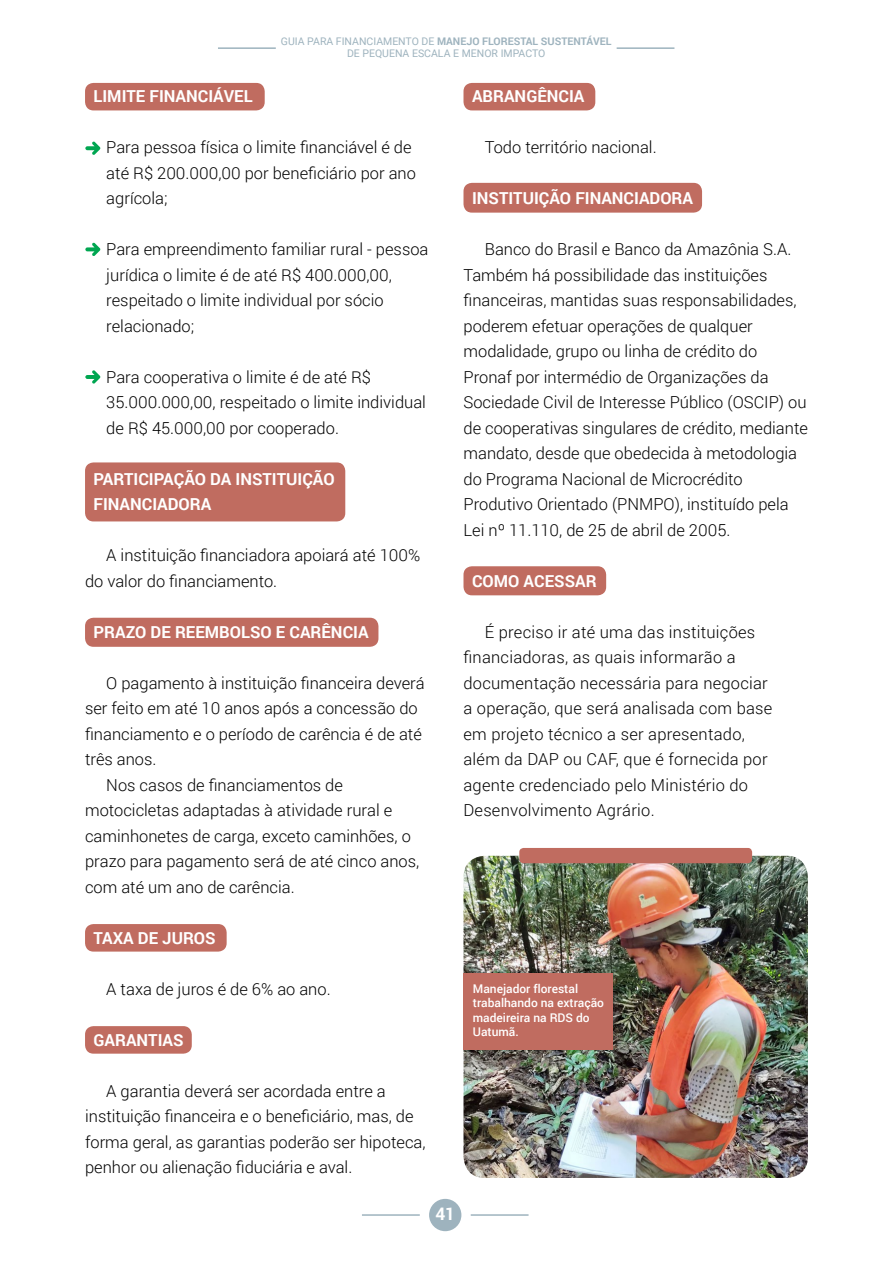
<style>
.page{position:relative;width:893px;height:1263px;background:#fff}
.page>*{position:absolute;margin:0;border:0;box-sizing:border-box;transform-origin:0 0}
.t1{font:700 17.25px "Roboto";color:#fff}
.t2{font:300 16.5px/25.5px "Roboto";color:#000}
.t3{font:700 16.5px "Roboto";color:#fff}
.t4{font:500 12px/14.4px "Roboto";color:#fff}
.t5{font:10.5px/12px "Roboto";color:#9eb3be;text-align:center}
.s1{font-weight:700}
</style>
<div class="page">
<div style="left:429px;top:1199px;width:32px;height:32px;background:#9eb3be;border-radius:50%"></div>
<hr style="left:471px;top:1214px;width:58px;height:2px;background:#9eb3be">
<hr style="left:362px;top:1214px;width:58px;height:2px;background:#9eb3be">
<hr style="left:617px;top:47px;width:57px;height:2px;background:#9eb3be">
<hr style="left:218px;top:47px;width:58px;height:2px;background:#9eb3be">
<div style="left:463px;top:566px;width:143px;height:29px;background:#c06c60;border-radius:9px"></div>
<div style="left:463px;top:83px;width:132px;height:27px;background:#c06c60;border-radius:9px"></div>
<div style="left:463px;top:183px;width:239px;height:30px;background:#c06c60;border-radius:9px"></div>
<div style="left:85px;top:924px;width:142px;height:27px;background:#c06c60;border-radius:9px"></div>
<div style="left:85px;top:1026px;width:107px;height:28px;background:#c06c60;border-radius:9px"></div>
<div style="left:85px;top:618px;width:293px;height:29px;background:#c06c60;border-radius:9px"></div>
<div style="left:85px;top:462px;width:260px;height:59px;background:#c06c60;border-radius:9px"></div>
<div style="left:85px;top:83px;width:180px;height:27px;background:#c06c60;border-radius:9px"></div>
<svg style="left:85px;top:141px;width:15px;height:14px"></svg>
<svg style="left:85px;top:243px;width:15px;height:13px"></svg>
<svg style="left:85px;top:370px;width:15px;height:14px"></svg>
<img style="left:463px;top:856px;width:345px;height:322px">
<div style="left:519px;top:848px;width:233px;height:15px;background:#c06c60;border-radius:4px"></div>
<div style="left:463px;top:972px;width:150px;height:77px;background:#c06c60"></div>
<p class="t5" style="left:281px;top:35px;width:332px">GUIA PARA FINANCIAMENTO DE <span class="s1">MANEJO FLORESTAL SUSTENTÁVEL<br></span>DE PEQUENA ESCALA E MENOR IMPACTO</p>
<p class="t3" style="left:94px;top:85px;width:19px">LIMITE</p>
<p class="t3" style="left:150px;top:85px;width:11px">FINANCIÁVEL</p>
<p class="t2" style="left:106px;top:134px;width:311px">Para pessoa física o limite financiável é de até R$ 200.000,00 por beneficiário por ano agrícola;</p>
<p class="t2" style="left:106px;top:236px;width:324px">Para empreendimento familiar rural - pessoa jurídica o limite é de até R$ 400.000,00, respeitado o limite individual por sócio relacionado;</p>
<p class="t2" style="left:106px;top:364px;width:321px">Para cooperativa o limite é de até R$<br>35.000.000,00, respeitado o limite individual de R$ 45.000,00 por cooperado.</p>
<p class="t3" style="left:94px;top:467px;width:20px">PARTICIPA</p>
<p class="t3" style="left:174px;top:467px;width:71px">ÇÃO DA INSTITUI</p>
<p class="t3" style="left:302px;top:467px;width:32px">ÇÃO</p>
<p class="t3" style="left:94px;top:493px;width:11px">FINANCIADORA</p>
<p class="t2" style="left:85px;top:542px;width:337px;text-indent:21px">A instituição financiadora apoiará até 100% do valor do financiamento.</p>
<p class="t3" style="left:94px;top:620px;width:94px">PRAZODE REEMBOLSO</p>
<p class="t3" style="left:276px;top:620px;width:25px">E CAR</p>
<p class="t3" style="left:321px;top:620px;width:20px">ÊNCIA</p>
<p class="t2" style="left:106px;top:670px;width:320px">O pagamento à instituição financeira deverá</p>
<p class="t2" style="left:85px;top:695px;width:334px">ser feito em até 10 anos após a concessão do</p>
<p class="t2" style="left:85px;top:721px;width:338px">financiamento e o período de carência é de até</p>
<p class="t2" style="left:85px;top:746px;width:73px">três anos.</p>
<p class="t2" style="left:106px;top:772px;width:238px">Nos casos de financiamentos de</p>
<p class="t2" style="left:85px;top:797px;width:309px">motocicletas adaptadas à atividade rural e</p>
<p class="t2" style="left:85px;top:823px;width:327px">caminhonetes de carga, exceto caminhões, o</p>
<p class="t2" style="left:85px;top:848px;width:336px">prazo para pagamento será de até cinco anos,</p>
<p class="t2" style="left:85px;top:874px;width:211px">com até um ano de carência.</p>
<p class="t3" style="left:94px;top:926px;width:90px">TAXA DE JUROS</p>
<p class="t2" style="left:106px;top:976px;width:226px">A taxa de juros é de 6% ao ano.</p>
<p class="t3" style="left:94px;top:1028px;width:22px">GARANTIAS</p>
<p class="t2" style="left:85px;top:1078px;width:342px;text-indent:21px">A garantia deverá ser acordada entre a instituição financeira e o beneficiário, mas, de forma geral, as garantias poderão ser hipoteca, penhor ou alienação fiduciária e aval.</p>
<p class="t3" style="left:472px;top:85px;width:23px">ABRANG</p>
<p class="t3" style="left:537px;top:85px;width:20px">ÊNCIA</p>
<p class="t2" style="left:485px;top:134px;width:173px">Todo território nacional.</p>
<p class="t3" style="left:472px;top:187px;width:15px">INSTITUI</p>
<p class="t3" style="left:539px;top:187px;width:48px">ÇÃO FINANCIADORA</p>
<p class="t2" style="left:463px;top:236px;width:346px;text-indent:21px">Banco do Brasil e Banco da Amazônia S.A.<br>Também há possibilidade das instituições financeiras, mantidas suas responsabilidades, poderem efetuar operações de qualquer modalidade, grupo ou linha de crédito do Pronaf por intermédio de Organizações da Sociedade Civil de Interesse Público (OSCIP) ou de cooperativas singulares de crédito, mediante mandato, desde que obedecida à metodologia do Programa Nacional de Microcrédito Produtivo Orientado (PNMPO), instituído pela Lei nº 11.110, de 25 de abril de 2005.</p>
<p class="t3" style="left:472px;top:569px;width:24px">COMO</p>
<p class="t3" style="left:524px;top:569px;width:12px">ACESSAR</p>
<p class="t2" style="left:463px;top:618px;width:310px;text-indent:21px">É preciso ir até uma das instituições financiadoras, as quais informarão a documentação necessária para negociar a operação, que será analisada com base em projeto técnico a ser apresentado, além da DAP ou CAF, que é fornecida por agente credenciado pelo Ministério do Desenvolvimento Agrário.</p>
<p class="t4" style="left:473px;top:981px;width:133px">Manejador florestal trabalhando na extração madeireira na RDS do<br>Uatumã.</p>
<p class="t1" style="left:435px;top:1202px;width:21px">41</p>
</div>
